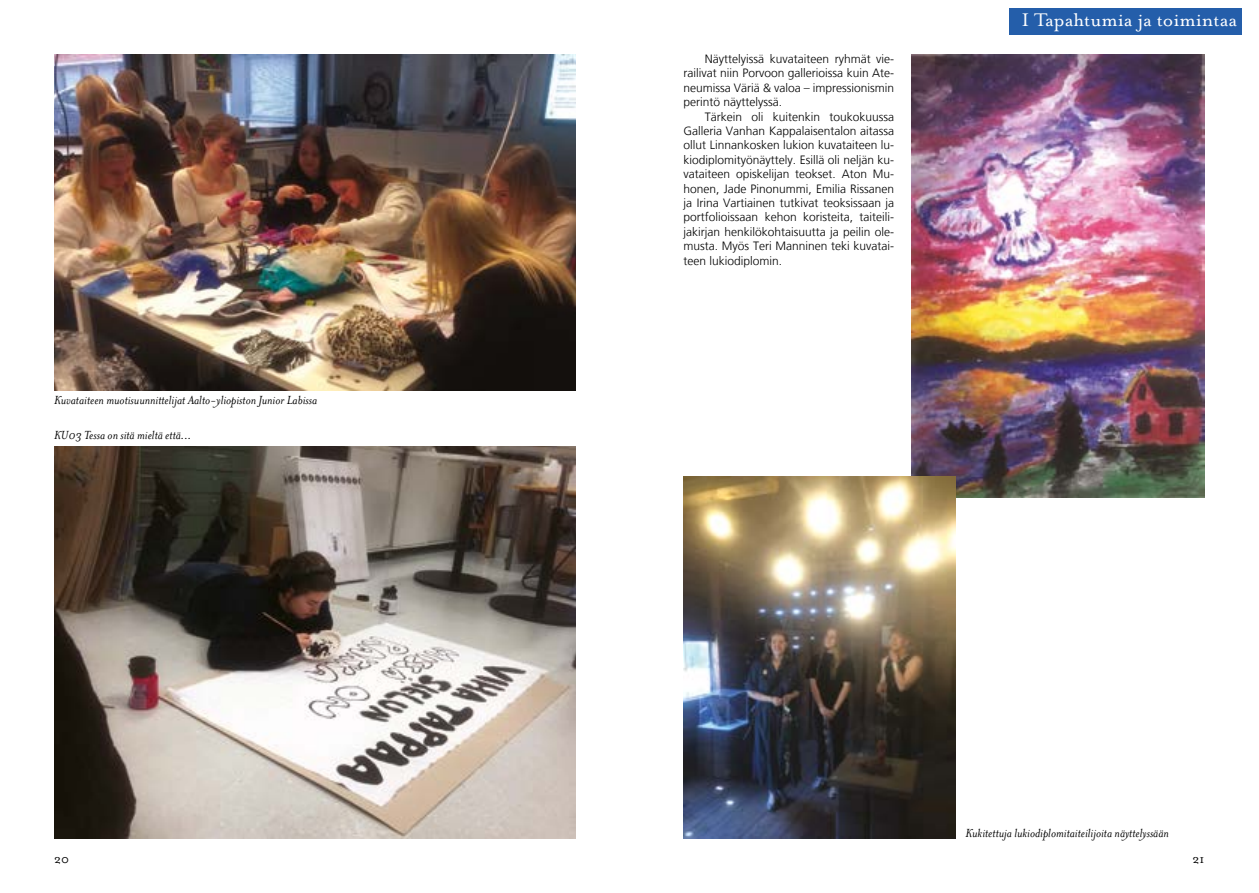
<style>
.page{position:relative;width:1259px;height:893px;background:#fff}
.page>*{position:absolute;margin:0;border:0;box-sizing:border-box;transform-origin:0 0}
.t1{font:21px "Mrs Eaves OT";color:#fff}
.t2{font:italic 13.5px "Mrs Eaves OT";color:#000}
.t3{font:13.5px "Mrs Eaves OT";color:#000}
.t4{font:300 12px/14.4px "Frutiger LT";color:#000;text-align:justify}
</style>
<div class="page">
<div style="left:1009px;top:8px;width:233px;height:27px;background:#245eaa"></div>
<img style="left:54px;top:446px;width:521px;height:393px">
<img style="left:912px;top:54px;width:293px;height:443px">
<img style="left:683px;top:476px;width:272px;height:363px">
<img style="left:54px;top:54px;width:521px;height:336px">
<p class="t2" style="left:54px;top:392px;width:264px">Kuvataiteen muotisuunnittelijat Aalto-yliopiston Junior Labissa</p>
<p class="t2" style="left:54px;top:427px;width:139px">KU03 Tessa on sitä mieltä että...</p>
<p class="t4" style="left:683px;top:52px;width:212px;text-indent:21px">Näyttelyissä kuvataiteen ryhmät vie&shy;railivat niin Porvoon gallerioissa kuin Ate&shy;neumissa Väriä &amp; valoa – impressionismin perintö näyttelyssä.</p>
<p class="t4" style="left:683px;top:109px;width:212px;text-indent:21px">Tärkein oli kuitenkin toukokuussa Galleria Vanhan Kappalaisentalon aitassa ollut Linnankosken lukion kuvataiteen lu&shy;kiodiplomityönäyttely. Esillä oli neljän ku&shy;vataiteen opiskelijan teokset. Aton Mu&shy;honen, Jade Pinonummi, Emilia Rissanen ja Irina Vartiainen tutkivat teoksissaan ja portfolioissaan kehon koristeita, taiteili&shy;jakirjan henkilökohtaisuutta ja peilin ole&shy;musta. Myös Teri Manninen teki kuvatai&shy;teen lukiodiplomin.</p>
<h1 class="t1" style="left:1022px;top:8px;width:217px">I Tapahtumia ja toimintaa</h1>
<p class="t2" style="left:965px;top:825px;width:205px">Kukitettuja lukiodiplomitaiteilijoita näyttelyssään</p>
<p class="t3" style="left:54px;top:852px;width:17px">20</p>
<p class="t3" style="left:1192px;top:852px;width:13px">21</p>
</div>
